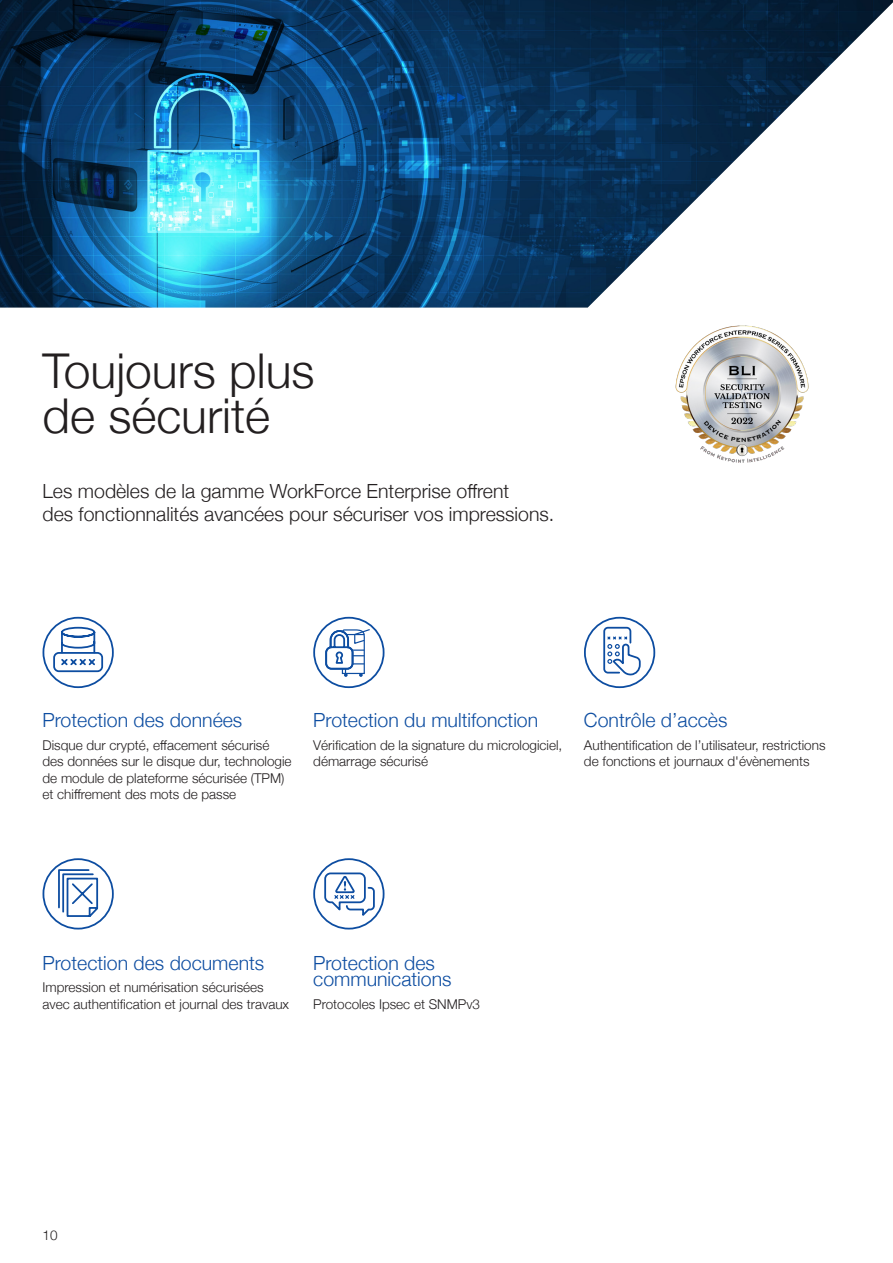
<style>
.page{position:relative;width:893px;height:1263px;background:#fff}
.page>*{position:absolute;margin:0;border:0;box-sizing:border-box;transform-origin:0 0}
.Header_H1_30_30pt{font:300 48px/45px "Helvetica Neue";color:#231f20}
.Brochure_Body_Copy{font:300 19.5px/16.5px "Helvetica Neue";color:#0d4da1}
.Intro_text_13_15pt{font:300 19.5px/22.5px "Helvetica Neue";color:#231f20}
.Intro_text_13_15pt-2{font:300 13.5px/16.5px "Helvetica Neue";color:#231f20}
.Body_text_9_11pt{font:300 13.5px "Helvetica Neue";color:#231f20}
</style>
<div class="page">
<img style="left:0;top:0;width:893px;height:308px">
<img style="left:675px;top:325px;width:134px;height:138px">
<div style="left:313px;top:617px;width:71px;height:71px;border:2px solid #0d4da1;border-radius:50%"></div>
<svg style="left:324px;top:628px;width:46px;height:49px"></svg>
<div style="left:584px;top:617px;width:71px;height:71px;border:2px solid #0d4da1;border-radius:50%"></div>
<svg style="left:603px;top:626px;width:39px;height:50px"></svg>
<div style="left:43px;top:858px;width:71px;height:71px;border:2px solid #0d4da1;border-radius:50%"></div>
<svg style="left:58px;top:869px;width:41px;height:48px"></svg>
<div style="left:313px;top:858px;width:71px;height:71px;border:2px solid #0d4da1;border-radius:50%"></div>
<svg style="left:323px;top:872px;width:53px;height:47px"></svg>
<div style="left:43px;top:617px;width:71px;height:71px;border:2px solid #0d4da1;border-radius:50%"></div>
<svg style="left:52px;top:626px;width:52px;height:47px"></svg>
<p class="Header_H1_30_30pt" style="left:43px;top:345px;width:274px">Toujours plus de sécurité</p>
<p class="Intro_text_13_15pt" style="left:43px;top:479px;width:513px">Les modèles de la gamme WorkForce Enterprise offrent<br>des fonctionnalités avancées pour sécuriser vos impressions.</p>
<p class="Brochure_Body_Copy" style="left:43px;top:710px;width:201px">Protection des données</p>
<p class="Intro_text_13_15pt-2" style="left:43px;top:736px;width:251px">Disque dur crypté, effacement sécurisé des données sur le disque dur, technologie de module de plateforme sécurisée (TPM) et chiffrement des mots de passe</p>
<p class="Brochure_Body_Copy" style="left:313px;top:710px;width:227px">Protection du multifonction</p>
<p class="Intro_text_13_15pt-2" style="left:313px;top:736px;width:251px">Vérification de la signature du micrologiciel, démarrage sécurisé</p>
<p class="Brochure_Body_Copy" style="left:584px;top:710px;width:145px">Contrôle d’accès</p>
<p class="Intro_text_13_15pt-2" style="left:584px;top:736px;width:243px">Authentification de l’utilisateur, restrictions de fonctions et journaux d'évènements</p>
<p class="Brochure_Body_Copy" style="left:43px;top:953px;width:223px">Protection des documents</p>
<p class="Intro_text_13_15pt-2" style="left:43px;top:978px;width:248px">Impression et numérisation sécurisées avec authentification et journal des travaux</p>
<p class="Brochure_Body_Copy" style="left:313px;top:953px;width:140px">Protection des communications</p>
<p class="Intro_text_13_15pt-2" style="left:313px;top:995px;width:168px">Protocoles Ipsec et SNMPv3</p>
<p class="Body_text_9_11pt" style="left:43px;top:1224px;width:17px">10</p>
</div>
